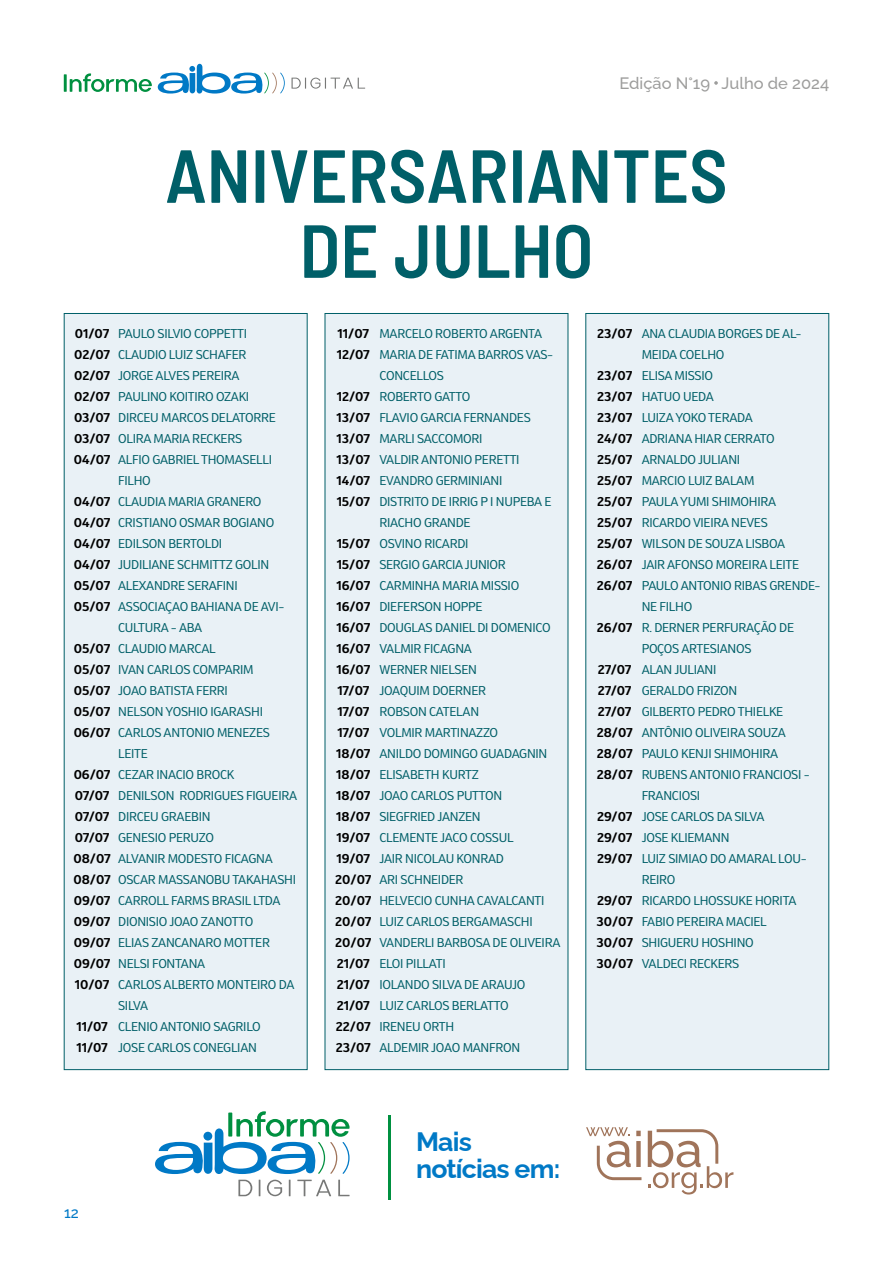
<style>
.page{position:relative;width:893px;height:1263px;background:#fff}
.page>*{position:absolute;margin:0;border:0;box-sizing:border-box;transform-origin:0 0}
.t1{font:600 semi-condensed 75px/75px "Barlow";color:#005f68;text-align:center}
.t2{font:700 26.55px/27px "Raleway";letter-spacing:-.03em;color:#0079c6}
.t3{font:500 16.5px "Raleway";color:#9d9d9c}
.t4{font:500 15px "Raleway";color:#0079c6}
.t5{font:12px/21px "Bw Helder W1";letter-spacing:-.02em;color:#005f68;scale:1.09 1}
.t6{font:700 12px/21px "Bw Helder W1";letter-spacing:-.02em;color:#000;text-align:justify;scale:1.09 1}
</style>
<div class="page">
<div style="left:63px;top:313px;width:245px;height:757px;background:#e9f1f6"></div>
<div style="left:324px;top:313px;width:245px;height:757px;background:#e9f1f6"></div>
<div style="left:585px;top:313px;width:245px;height:757px;background:#e9f1f6"></div>
<hr style="left:388px;top:1115px;width:3px;height:84px;background:#009040">
<svg style="left:155px;top:1111px;width:195px;height:85px"></svg>
<svg style="left:648px;top:1129px;width:85px;height:65px"></svg>
<svg style="left:586px;top:1127px;width:55px;height:53px"></svg>
<hr style="left:64px;top:74px;width:3px;height:18px;background:#009040">
<svg style="left:70px;top:73px;width:82px;height:19px"></svg>
<svg style="left:291px;top:78px;width:74px;height:11px"></svg>
<svg style="left:158px;top:63px;width:127px;height:31px"></svg>
<svg style="left:714px;top:81px;width:4px;height:4px"></svg>
<h3 class="t3" style="left:619px;top:70px;width:211px">Edição N°19 Julho de 2024</h3>
<h1 class="t1" style="left:165px;top:133px;width:564px">ANIVERSARIANTES<br>DE JULHO</h1>
<p class="t6" style="left:74px;top:323px;width:35px">01/07<br>02/07<br>02/07<br>02/07<br>03/07<br>03/07<br>04/07</p>
<p class="t6" style="left:74px;top:491px;width:35px">04/07<br>04/07<br>04/07<br>04/07<br>05/07<br>05/07</p>
<p class="t6" style="left:74px;top:638px;width:35px">05/07<br>05/07<br>05/07<br>05/07<br>06/07</p>
<p class="t6" style="left:74px;top:764px;width:36px">06/07<br>07/07<br>07/07<br>07/07<br>08/07<br>08/07<br>09/07<br>09/07<br>09/07<br>09/07<br>10/07</p>
<p class="t6" style="left:76px;top:1016px;width:30px">11/07<br>11/07</p>
<p class="t6" style="left:337px;top:323px;width:32px">11/07<br>12/07</p>
<p class="t6" style="left:336px;top:386px;width:32px">12/07<br>13/07<br>13/07<br>13/07<br>14/07<br>15/07</p>
<p class="t6" style="left:335px;top:533px;width:35px;text-align:left">15/07<br>15/07<br>16/07<br>16/07<br>16/07<br>16/07<br>16/07<br>17/07<br>17/07<br>17/07<br>18/07<br>18/07<br>18/07<br>18/07<br>19/07<br>19/07<br>20/07<br>20/07<br>20/07<br>20/07<br>21/07<br>21/07<br>21/07<br>22/07<br>23/07</p>
<p class="t6" style="left:597px;top:323px;width:34px">23/07</p>
<p class="t6" style="left:597px;top:365px;width:34px">23/07<br>23/07<br>23/07<br>24/07<br>25/07<br>25/07<br>25/07<br>25/07<br>25/07<br>26/07<br>26/07</p>
<p class="t6" style="left:597px;top:617px;width:34px">26/07</p>
<p class="t6" style="left:597px;top:659px;width:35px">27/07<br>27/07<br>27/07<br>28/07<br>28/07<br>28/07</p>
<p class="t6" style="left:597px;top:806px;width:34px">29/07<br>29/07<br>29/07</p>
<p class="t6" style="left:597px;top:890px;width:35px">29/07<br>30/07<br>30/07<br>30/07</p>
<p class="t5" style="left:118px;top:323px;width:166px">PAULO SILVIO COPPETTI<br>CLAUDIO LUIZ SCHAFER<br>JORGE ALVES PEREIRA<br>PAULINO KOITIRO OZAKI<br>DIRCEU MARCOS DELATORRE<br>OLIRA MARIA RECKERS<br>ALFIO GABRIEL THOMASELLI<br>FILHO<br>CLAUDIA MARIA GRANERO<br>CRISTIANO OSMAR BOGIANO<br>EDILSON BERTOLDI<br>JUDILIANE SCHMITTZ GOLIN<br>ALEXANDRE SERAFINI<br>ASSOCIAÇAO BAHIANA DE AVI-<br>CULTURA - ABA<br>CLAUDIO MARCAL<br>IVAN CARLOS COMPARIM<br>JOAO BATISTA FERRI<br>NELSON YOSHIO IGARASHI<br>CARLOS ANTONIO MENEZES<br>LEITE<br>CEZAR INACIO BROCK<br>DENILSON RODRIGUES FIGUEIRA<br>DIRCEU GRAEBIN<br>GENESIO PERUZO<br>ALVANIR MODESTO FICAGNA<br>OSCAR MASSANOBU TAKAHASHI<br>CARROLL FARMS BRASIL LTDA<br>DIONISIO JOAO ZANOTTO<br>ELIAS ZANCANARO MOTTER<br>NELSI FONTANA<br>CARLOS ALBERTO MONTEIRO DA<br>SILVA<br>CLENIO ANTONIO SAGRILO<br>JOSE CARLOS CONEGLIAN</p>
<p class="t5" style="left:379px;top:323px;width:168px">MARCELO ROBERTO ARGENTA<br>MARIA DE FATIMA BARROS VAS-<br>CONCELLOS<br>ROBERTO GATTO<br>FLAVIO GARCIA FERNANDES<br>MARLI SACCOMORI<br>VALDIR ANTONIO PERETTI<br>EVANDRO GERMINIANI<br>DISTRITO DE IRRIG P I NUPEBA E<br>RIACHO GRANDE<br>OSVINO RICARDI<br>SERGIO GARCIA JUNIOR<br>CARMINHA MARIA MISSIO<br>DIEFERSON HOPPE<br>DOUGLAS DANIEL DI DOMENICO<br>VALMIR FICAGNA<br>WERNER NIELSEN<br>JOAQUIM DOERNER<br>ROBSON CATELAN<br>VOLMIR MARTINAZZO<br>ANILDO DOMINGO GUADAGNIN<br>ELISABETH KURTZ<br>JOAO CARLOS PUTTON<br>SIEGFRIED JANZEN<br>CLEMENTE JACO COSSUL<br>JAIR NICOLAU KONRAD<br>ARI SCHNEIDER<br>HELVECIO CUNHA CAVALCANTI<br>LUIZ CARLOS BERGAMASCHI<br>VANDERLI BARBOSA DE OLIVEIRA<br>ELOI PILLATI<br>IOLANDO SILVA DE ARAUJO<br>LUIZ CARLOS BERLATTO<br>IRENEU ORTH<br>ALDEMIR JOAO MANFRON</p>
<p class="t5" style="left:642px;top:323px;width:166px">ANA CLAUDIA BORGES DE AL-<br>MEIDA COELHO<br>ELISA MISSIO<br>HATUO UEDA<br>LUIZA YOKO TERADA<br>ADRIANA HIAR CERRATO<br>ARNALDO JULIANI<br>MARCIO LUIZ BALAM<br>PAULA YUMI SHIMOHIRA<br>RICARDO VIEIRA NEVES<br>WILSON DE SOUZA LISBOA<br>JAIR AFONSO MOREIRA LEITE<br>PAULO ANTONIO RIBAS GRENDE-<br>NE FILHO<br>R. DERNER PERFURAÇÃO DE<br>POÇOS ARTESIANOS<br>ALAN JULIANI<br>GERALDO FRIZON<br>GILBERTO PEDRO THIELKE<br>ANTÔNIO OLIVEIRA SOUZA<br>PAULO KENJI SHIMOHIRA<br>RUBENS ANTONIO FRANCIOSI -<br>FRANCIOSI<br>JOSE CARLOS DA SILVA<br>JOSE KLIEMANN<br>LUIZ SIMIAO DO AMARAL LOU-<br>REIRO<br>RICARDO LHOSSUKE HORITA<br>FABIO PEREIRA MACIEL<br>SHIGUERU HOSHINO<br>VALDECI RECKERS</p>
<p class="t4" style="left:64px;top:1201px;width:16px">12</p>
<h2 class="t2" style="left:416px;top:1125px;width:146px">Mais notícias em:</h2>
</div>
